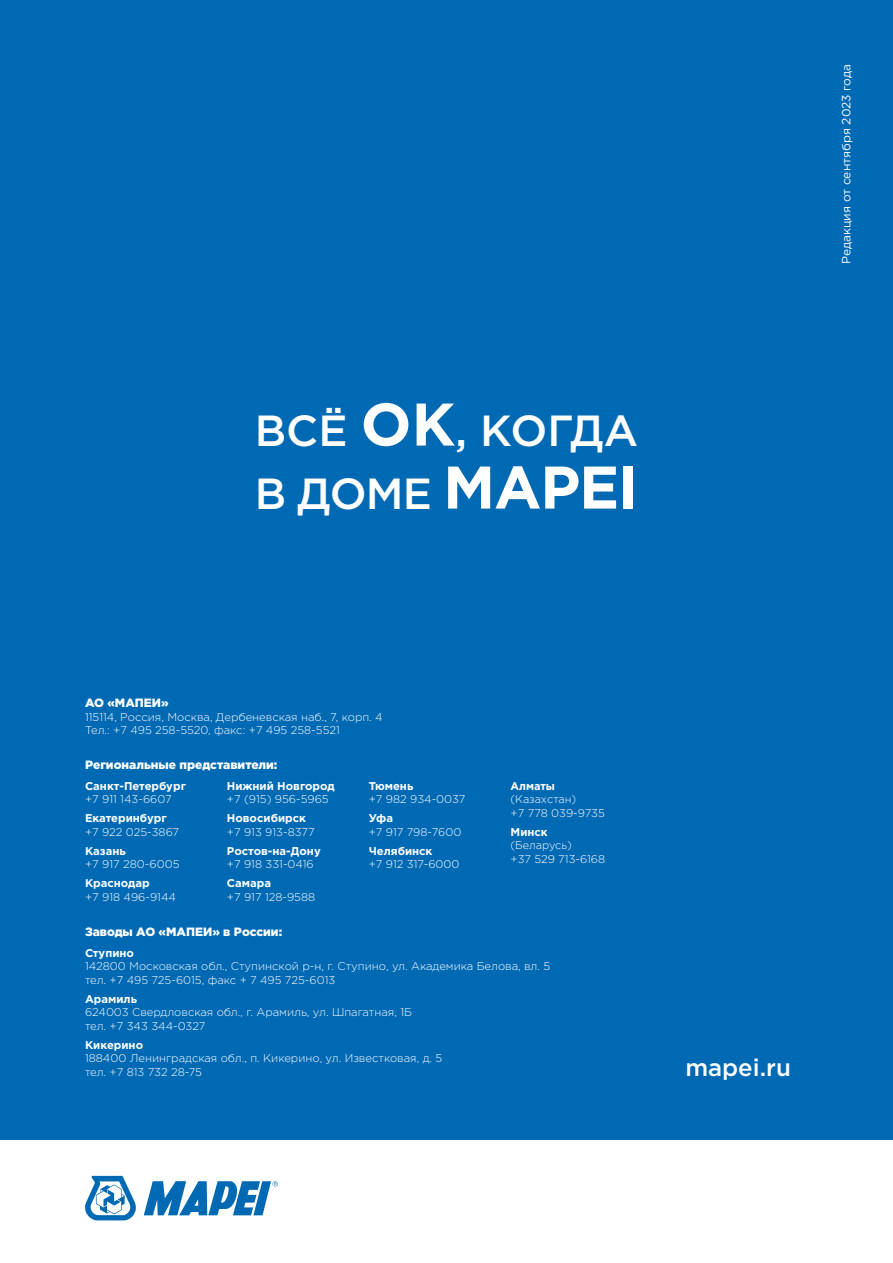
<style>
.page{position:relative;width:893px;height:1263px;background:#fff}
.page>*{position:absolute;margin:0;border:0;box-sizing:border-box;transform-origin:0 0}
.t1{font:500 43.5px/63px "Gotham Pro";letter-spacing:-.02em;color:#fff}
.t2{font:500 24px "Gotham Pro";color:#fff}
.t3{font:900 12px "Gotham Pro";color:#fff}
.t4{font:12px "Gotham Pro";color:#fff}
.t5{font:300 11.25px/13.5px "Gotham Pro";color:#fff}
.t6{font:700 11.25px "Gotham Pro";color:#fff}
.s1{font-weight:700;font-size:60px}
</style>
<div class="page">
<div style="left:0;top:0;width:893px;height:1140px;background:#0069b4"></div>
<svg style="left:144px;top:1181px;width:134px;height:34px"></svg>
<svg style="left:85px;top:1176px;width:51px;height:44px"></svg>
<h1 class="t1" style="left:255px;top:398px;width:385px">ВСЁ <span class="s1">ОК</span>, КОГДА<br>В ДОМЕ <span class="s1">MAPEI</span></h1>
<p class="t4" style="left:840px;top:264px;width:202px;rotate:-90deg">Редакция от сентября 2023 года</p>
<p class="t3" style="left:85px;top:696px;width:85px">АО «MAПЕИ»</p>
<p class="t5" style="left:85px;top:710px;width:299px">115114, Россия, Москва, Дербеневская наб., 7, корп. 4<br>Тел.: +7 495 258-5520, факс: +7 495 258-5521</p>
<p class="t3" style="left:85px;top:758px;width:194px">Региональные представители:</p>
<p class="t6" style="left:85px;top:779px;width:102px">Санкт-Петербург</p>
<p class="t5" style="left:85px;top:793px;width:88px">+7 911 143-6607</p>
<p class="t6" style="left:85px;top:812px;width:83px">Екатеринбург</p>
<p class="t5" style="left:85px;top:825px;width:96px">+7 922 025-3867</p>
<p class="t6" style="left:85px;top:844px;width:42px">Казань</p>
<p class="t5" style="left:85px;top:858px;width:96px">+7 917 280-6005</p>
<p class="t6" style="left:85px;top:877px;width:66px">Краснодар</p>
<p class="t5" style="left:85px;top:890px;width:92px">+7 918 496-9144</p>
<p class="t6" style="left:227px;top:779px;width:109px">Нижний Новгород</p>
<p class="t5" style="left:227px;top:793px;width:103px">+7 (915) 956-5965</p>
<p class="t6" style="left:227px;top:812px;width:81px">Новосибирск</p>
<p class="t5" style="left:227px;top:825px;width:89px">+7 913 913-8377</p>
<p class="t6" style="left:227px;top:844px;width:95px">Ростов-на-Дону</p>
<p class="t5" style="left:227px;top:858px;width:88px">+7 918 331-0416</p>
<p class="t6" style="left:227px;top:877px;width:46px">Самара</p>
<p class="t5" style="left:227px;top:890px;width:90px">+7 917 128-9588</p>
<p class="t3" style="left:85px;top:925px;width:199px">Заводы АО «MAПЕИ» в России:</p>
<p class="t6" style="left:369px;top:779px;width:46px">Тюмень</p>
<p class="t5" style="left:369px;top:793px;width:98px">+7 982 934-0037</p>
<p class="t6" style="left:369px;top:812px;width:26px">Уфа</p>
<p class="t5" style="left:369px;top:825px;width:94px">+7 917 798-7600</p>
<p class="t6" style="left:369px;top:844px;width:65px">Челябинск</p>
<p class="t5" style="left:369px;top:858px;width:92px">+7 912 317-6000</p>
<p class="t6" style="left:511px;top:779px;width:46px">Алматы</p>
<p class="t5" style="left:511px;top:793px;width:96px">(Казахстан)<br>+7 778 039-9735</p>
<p class="t6" style="left:511px;top:825px;width:39px">Минск</p>
<p class="t5" style="left:511px;top:839px;width:96px">(Беларусь)<br>+37 529 713-6168</p>
<p class="t6" style="left:85px;top:946px;width:51px">Ступино</p>
<p class="t5" style="left:85px;top:959px;width:467px">142800 Московская обл., Ступинской р-н, г. Ступино, ул. Академика Белова, вл. 5 тел. +7 495 725-6015, факс + 7 495 725-6013</p>
<p class="t6" style="left:85px;top:992px;width:53px">Арамиль</p>
<p class="t5" style="left:85px;top:1005px;width:329px">624003 Свердловская обл., г. Арамиль, ул. Шпагатная, 1Б тел. +7 343 344-0327</p>
<p class="t6" style="left:85px;top:1038px;width:60px">Кикерино</p>
<p class="t5" style="left:85px;top:1051px;width:359px">188400 Ленинградская обл., п. Кикерино, ул. Известковая, д. 5 тел. +7 813 732 28-75</p>
<h2 class="t2" style="left:685px;top:1053px;width:107px">mapei.ru</h2>
</div>
